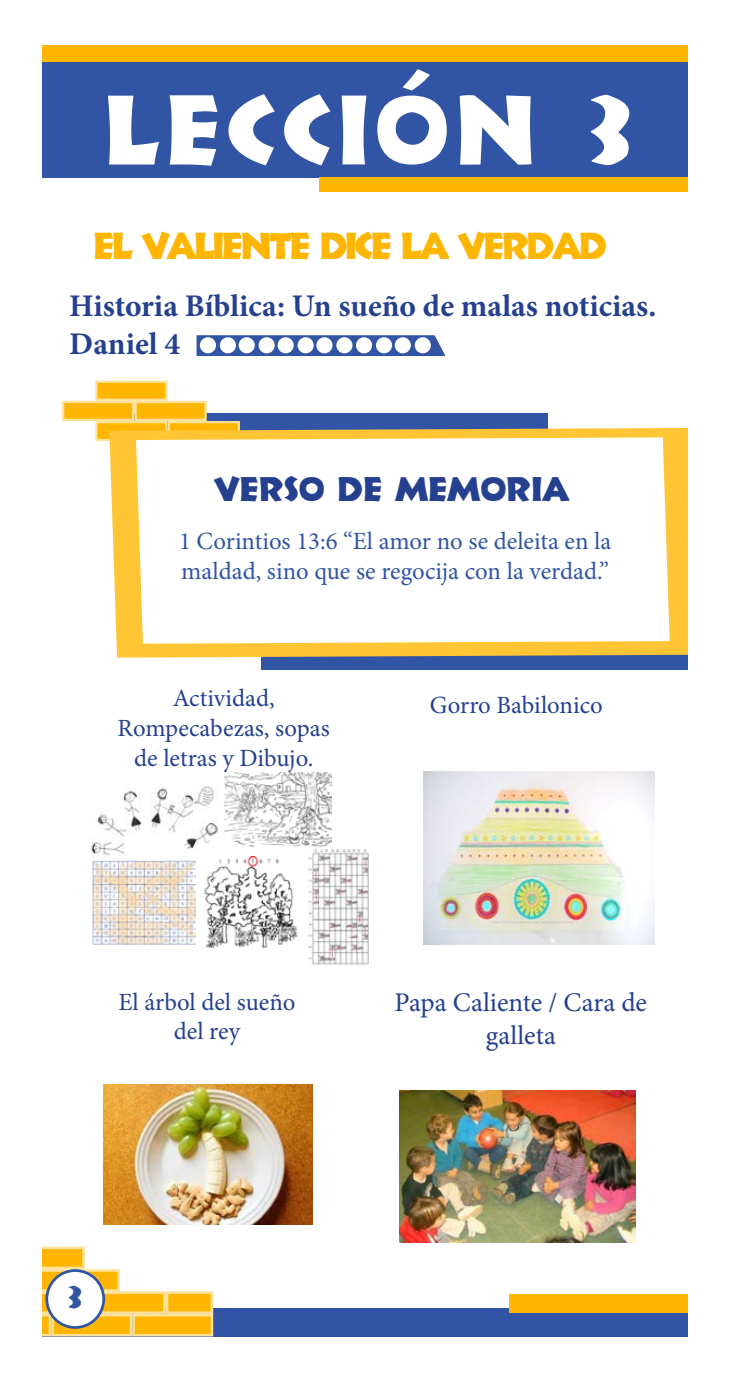
<style>
.page{position:relative;width:729px;height:1377px;background:#fff}
.page>*{position:absolute;margin:0;border:0;box-sizing:border-box;transform-origin:0 0}
.t1{font:99.45px "Informal 011 BT";letter-spacing:.06em;color:#fff}
.t2{font:38.25px "Informal 011 BT";letter-spacing:-.07em;color:#ffb602}
.t3{font:34.88px "Informal 011 BT";color:#25408f}
.t4{font:32.62px "Informal 011 BT";color:#3155a4}
.t5{font:700 31.5px/37.8px "Minion Pro";color:#25408f}
.t6{font:27px/32.4px "Minion Pro";color:#25408f;text-align:center}
.t7{font:24.75px/29.7px "Minion Pro";color:#25408f;text-align:center}
.t8{font:24.75px/29.7px "Minion Pro";color:#3155a4}
</style>
<div class="page">
<div style="left:129px;top:413px;width:419px;height:33px;background:#3155a4"></div>
<div style="left:261px;top:633px;width:463px;height:37px;background:#3155a4"></div>
<div style="left:95px;top:381px;width:73px;height:20px;background:#ffb602;border:2px solid #ffe29a"></div>
<div style="left:95px;top:421px;width:73px;height:20px;background:#ffb602;border:2px solid #ffe29a"></div>
<div style="left:134px;top:401px;width:73px;height:20px;background:#ffb602;border:2px solid #ffe29a"></div>
<div style="left:168px;top:421px;width:72px;height:20px;background:#ffb602;border:2px solid #ffe29a"></div>
<div style="left:62px;top:401px;width:72px;height:20px;background:#ffb602;border:2px solid #ffe29a"></div>
<svg style="left:109px;top:426px;width:579px;height:232px;fill:#ffc534"></svg>
<svg style="left:136px;top:435px;width:534px;height:211px"></svg>
<img style="left:423px;top:771px;width:232px;height:174px">
<img style="left:104px;top:1084px;width:209px;height:141px">
<div style="left:0;top:1308px;width:729px;height:40px;background:#3155a4"></div>
<div style="left:509px;top:1295px;width:220px;height:18px;background:#ffb602"></div>
<svg style="left:51px;top:1269px;width:69px;height:22px"></svg>
<div style="left:4px;top:1247px;width:81px;height:22px;background:#ffb602;border:3px solid #ffe29a"></div>
<div style="left:51px;top:1314px;width:81px;height:22px;background:#ffb602;border:3px solid #ffe29a"></div>
<svg style="left:41px;top:1246px;width:10px;height:90px"></svg>
<div style="left:85px;top:1291px;width:81px;height:23px;background:#ffb602;border:3px solid #ffe29a"></div>
<div style="left:132px;top:1314px;width:81px;height:22px;background:#ffb602;border:3px solid #ffe29a"></div>
<div style="left:166px;top:1291px;width:47px;height:23px;background:#ffb602;border:3px solid #ffe29a"></div>
<div style="left:47px;top:1271px;width:57px;height:56px;background:#fff;border-radius:50%"></div>
<div style="left:45px;top:1269px;width:60px;height:60px;border:3px solid #3155a4;border-radius:50%"></div>
<svg style="left:197px;top:335px;width:249px;height:21px"></svg>
<div style="left:200px;top:337px;width:16px;height:16px;background:#fff;border-radius:50%"></div>
<div style="left:278px;top:337px;width:16px;height:16px;background:#fff;border-radius:50%"></div>
<div style="left:356px;top:337px;width:16px;height:16px;background:#fff;border-radius:50%"></div>
<div style="left:239px;top:337px;width:16px;height:16px;background:#fff;border-radius:50%"></div>
<div style="left:316px;top:337px;width:17px;height:16px;background:#fff;border-radius:50%"></div>
<div style="left:395px;top:337px;width:16px;height:16px;background:#fff;border-radius:50%"></div>
<div style="left:220px;top:337px;width:16px;height:16px;background:#fff;border-radius:50%"></div>
<div style="left:298px;top:337px;width:16px;height:16px;background:#fff;border-radius:50%"></div>
<div style="left:376px;top:337px;width:16px;height:16px;background:#fff;border-radius:50%"></div>
<div style="left:259px;top:337px;width:16px;height:16px;background:#fff;border-radius:50%"></div>
<div style="left:336px;top:337px;width:16px;height:16px;background:#fff;border-radius:50%"></div>
<div style="left:415px;top:337px;width:16px;height:16px;background:#fff;border-radius:50%"></div>
<img style="left:400px;top:1091px;width:236px;height:152px">
<img style="left:90px;top:786px;width:129px;height:75px">
<img style="left:224px;top:772px;width:108px;height:78px">
<img style="left:93px;top:861px;width:103px;height:83px">
<img style="left:308px;top:850px;width:61px;height:116px">
<img style="left:200px;top:857px;width:98px;height:91px">
<div style="left:37px;top:61px;width:678px;height:117px;background:#3155a4"></div>
<div style="left:8px;top:46px;width:683px;height:16px;background:#ffb602"></div>
<div style="left:319px;top:177px;width:368px;height:15px;background:#ffb602"></div>
<div style="left:1px;top:1px;width:40px;height:1376px;background:#fff"></div>
<div style="left:688px;top:1px;width:41px;height:1376px;background:#fff"></div>
<div style="left:0;top:1px;width:40px;height:1376px;background:#fff"></div>
<div style="left:1px;top:1337px;width:728px;height:40px;background:#fff"></div>
<h1 class="t1" style="left:104px;top:69px;width:533px">LECCIÓN 3</h1>
<h2 class="t2" style="left:93px;top:222px;width:515px">EL VALIENTE DICE LA VERDAD</h2>
<p class="t5" style="left:69px;top:287px;width:589px">Historia Bíblica: Un sueño de malas noticias.<br>Daniel 4</p>
<h3 class="t3" style="left:214px;top:467px;width:356px">VERSO DE MEMORIA</h3>
<p class="t8" style="left:179px;top:527px;width:434px">1 Corintios 13:6 “El amor no se deleita en la maldad, sino que se regocija con la verdad.”</p>
<p class="t7" style="left:118px;top:684px;width:214px">Actividad,<br>Rompecabezas, sopas de letras y Dibujo.</p>
<p class="t7" style="left:430px;top:690px;width:174px">Gorro Babilonico</p>
<p class="t7" style="left:118px;top:987px;width:179px">El árbol del sueño del rey</p>
<p class="t6" style="left:395px;top:987px;width:254px">Papa Caliente / Cara de galleta</p>
<h3 class="t4" style="left:67px;top:1277px;width:18px">3</h3>
</div>
